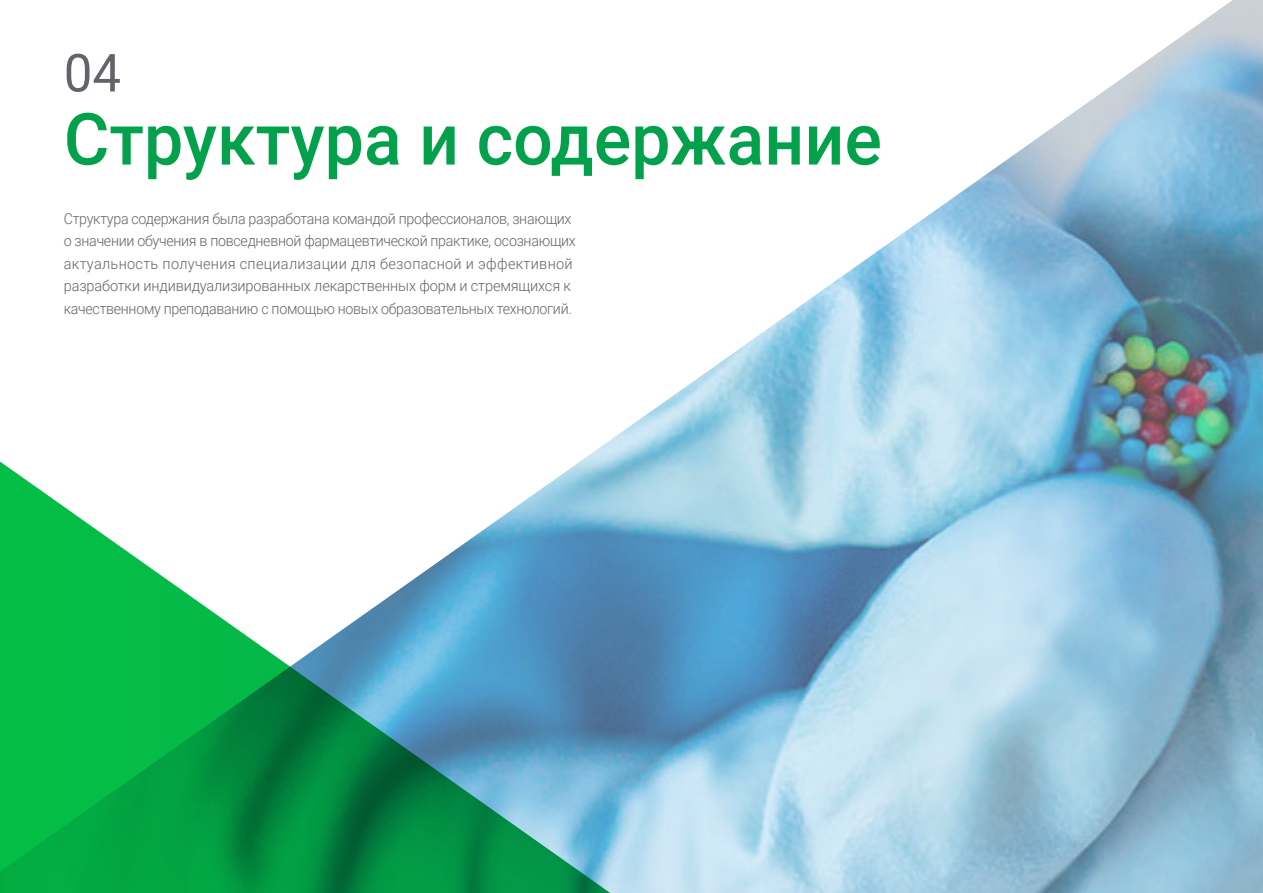
<style>
.page{position:relative;width:1263px;height:893px;background:#fff}
.page>*{position:absolute;margin:0;border:0;box-sizing:border-box;transform-origin:0 0}
.t1{font:500 72px "Roboto";color:#04a14d}
.t2{font:52.5px "Roboto";color:#61646a}
.t3{font:300 15px/22.5px "Roboto";letter-spacing:-.02em;color:#61646a;scale:.95 1}
</style>
<div class="page">
<img style="left:602px;top:0;width:661px;height:893px">
<svg style="left:0;top:446px;width:640px;height:447px"></svg>
<h2 class="t2" style="left:64px;top:36px;width:59px">04</h2>
<h1 class="t1" style="left:64px;top:89px;width:820px">Структура и содержание</h1>
<p class="t3" style="left:64px;top:207px;width:540px">Структура содержания была разработана командой профессионалов, знающих о значении обучения в повседневной фармацевтической практике, осознающих актуальность получения специализации для безопасной и эффективной разработки индивидуализированных лекарственных форм и стремящихся к качественному преподаванию с помощью новых образовательных технологий.</p>
</div>
